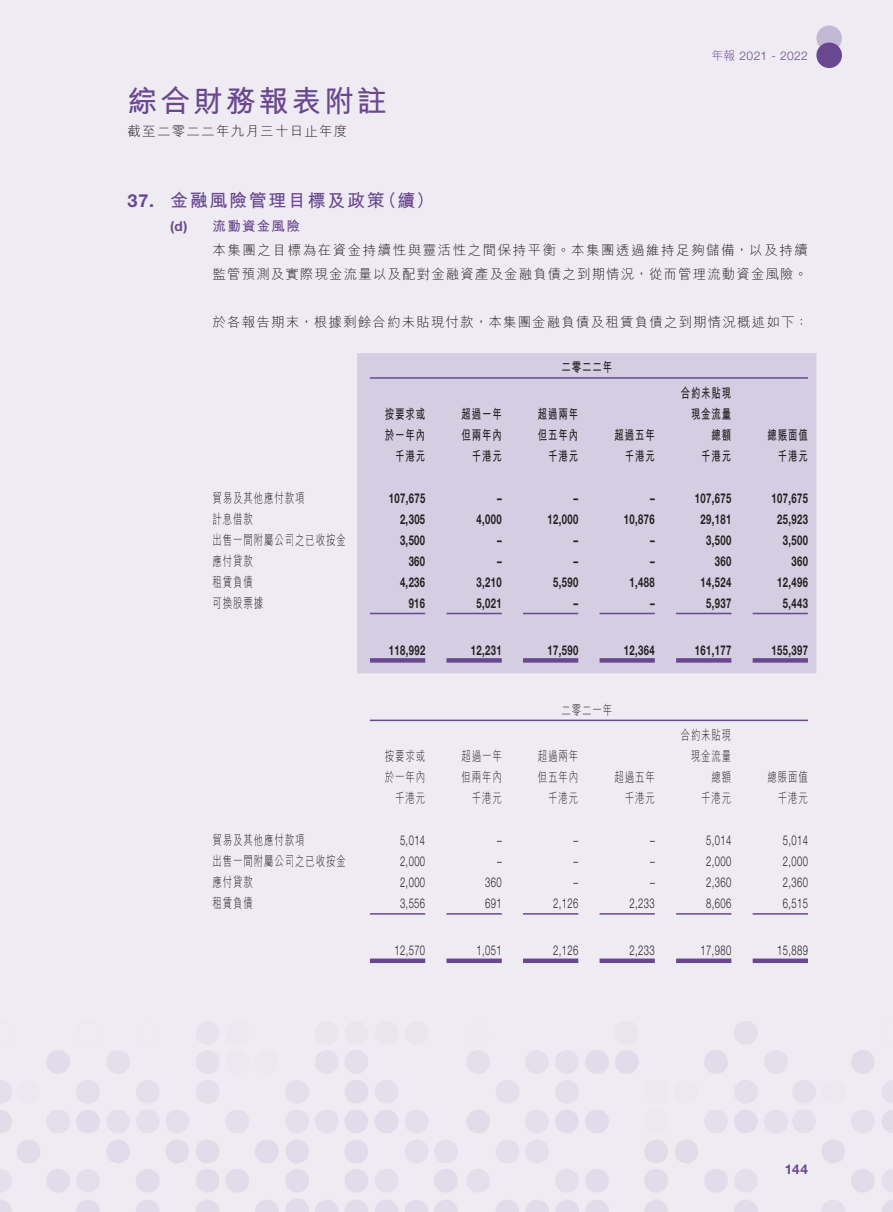
<style>
.page{position:relative;width:893px;height:1212px;background:#fff}
.page>*{position:absolute;margin:0;border:0;box-sizing:border-box;transform-origin:0 0}
.t1{font:700 30px "M Hei HK";letter-spacing:.09em;color:#69488f}
.t2{font:700 18px "M Hei HK";letter-spacing:.09em;color:#69488f}
.t3{font:700 13.5px "Helvetica Neue LT Std";letter-spacing:.04em;color:#231f20;scale:.7 1}
.t4{font:300 13.5px/24px "M Hei HK";letter-spacing:.09em;color:#231f20}
.t5{font:300 13.5px/21px "M Hei HK";letter-spacing:.09em;color:#231f20;scale:.7 1}
.t6{font:300 13.5px "Helvetica Neue LT Std";letter-spacing:.04em;color:#231f20;scale:.7 1}
.t7{font:700 13.5px/21px "M Hei HK";letter-spacing:.09em;color:#231f20;scale:.7 1}
.t8{font:700 13.5px "Helvetica Neue LT Std";color:#69488f}
.t9{font:300 12px "Helvetica Neue LT Std";letter-spacing:.03em;color:#69488f}
.s1{font-family:"M Hei HK"}
.s2{font-family:"Helvetica Neue LT Std"}
.s3{font-family:"Helvetica Neue LT Std";font-weight:700;color:#69488f}
.s4{font-weight:700;color:#69488f}
</style>
<div class="page">
<div style="left:816px;top:26px;width:26px;height:25px;background:#c4b9d5;border-radius:50%"></div>
<div style="left:816px;top:43px;width:26px;height:25px;background:#69488f;border-radius:50%"></div>
<div style="left:357px;top:353px;width:459px;height:320px;background:#d5cde1"></div>
<hr style="left:370px;top:377px;width:438px;height:2px;background:#69488f">
<hr style="left:370px;top:613px;width:55px;height:1px;background:#69488f">
<hr style="left:446px;top:613px;width:56px;height:1px;background:#69488f">
<hr style="left:523px;top:613px;width:55px;height:1px;background:#69488f">
<hr style="left:600px;top:613px;width:55px;height:1px;background:#69488f">
<hr style="left:676px;top:613px;width:55px;height:1px;background:#69488f">
<hr style="left:753px;top:613px;width:55px;height:1px;background:#69488f">
<div style="left:370px;top:658px;width:55px;height:5px;background:#69488f"></div>
<div style="left:446px;top:658px;width:56px;height:5px;background:#69488f"></div>
<div style="left:523px;top:658px;width:55px;height:5px;background:#69488f"></div>
<div style="left:600px;top:658px;width:55px;height:5px;background:#69488f"></div>
<div style="left:676px;top:658px;width:55px;height:5px;background:#69488f"></div>
<div style="left:753px;top:658px;width:55px;height:5px;background:#69488f"></div>
<hr style="left:370px;top:719px;width:438px;height:2px;background:#69488f">
<hr style="left:370px;top:913px;width:55px;height:2px;background:#69488f">
<hr style="left:446px;top:913px;width:56px;height:2px;background:#69488f">
<hr style="left:523px;top:913px;width:55px;height:2px;background:#69488f">
<hr style="left:600px;top:913px;width:55px;height:2px;background:#69488f">
<hr style="left:676px;top:913px;width:55px;height:2px;background:#69488f">
<hr style="left:753px;top:913px;width:55px;height:2px;background:#69488f">
<div style="left:370px;top:958px;width:55px;height:5px;background:#69488f"></div>
<div style="left:446px;top:958px;width:56px;height:5px;background:#69488f"></div>
<div style="left:523px;top:958px;width:55px;height:5px;background:#69488f"></div>
<div style="left:600px;top:958px;width:55px;height:5px;background:#69488f"></div>
<div style="left:676px;top:958px;width:55px;height:5px;background:#69488f"></div>
<div style="left:753px;top:958px;width:55px;height:5px;background:#69488f"></div>
<h1 class="t1" style="left:128px;top:79px;width:261px">綜合財務報表附註</h1>
<p class="t4" style="left:128px;top:119px;width:221px">截至二零二二年九月三十日止年度</p>
<p class="t9" style="left:711px;top:48px;width:98px"><span class="s1">年報</span> 2021 - 2022</p>
<h2 class="t2" style="left:128px;top:188px;width:308px"><span class="s2">37.</span> 金融風險管理目標及政策（續）</h2>
<p class="t4" style="left:213px;top:214px;width:597px;text-indent:-43px"><span class="s3">(d)</span> <span class="s4">流動資金風險<br></span>本集團之目標為在資金持續性與靈活性之間保持平衡。本集團透過維持足夠儲備，以及持續監管預測及實際現金流量以及配對金融資產及金融負債之到期情況，從而管理流動資金風險。</p>
<p class="t4" style="left:213px;top:310px;width:597px">於各報告期末，根據剩餘合約未貼現付款，本集團金融負債及租賃負債之到期情況概述如下：</p>
<p class="t7" style="left:561px;top:356px;width:74px">二零二二年</p>
<p class="t7" style="left:385px;top:402px;width:59px">按要求或於一年內</p>
<p class="t7" style="left:461px;top:402px;width:59px">超過一年但兩年內</p>
<p class="t7" style="left:538px;top:402px;width:59px">超過兩年但五年內</p>
<p class="t7" style="left:681px;top:381px;width:74px;text-align:right">合約未貼現現金流量總額</p>
<p class="t7" style="left:767px;top:423px;width:59px">總賬面值</p>
<p class="t7" style="left:614px;top:423px;width:59px">超過五年</p>
<p class="t7" style="left:395px;top:444px;width:44px">千港元</p>
<p class="t7" style="left:472px;top:444px;width:44px">千港元</p>
<p class="t7" style="left:548px;top:444px;width:44px">千港元</p>
<p class="t7" style="left:625px;top:444px;width:44px">千港元</p>
<p class="t7" style="left:701px;top:444px;width:44px">千港元</p>
<p class="t7" style="left:778px;top:444px;width:44px">千港元</p>
<p class="t5" style="left:213px;top:487px;width:133px">貿易及其他應付款項</p>
<p class="t3" style="left:389px;top:490px;width:54px">107,675</p>
<p class="t3" style="left:497px;top:490px;width:8px">–</p>
<p class="t3" style="left:574px;top:490px;width:8px">–</p>
<p class="t3" style="left:650px;top:490px;width:8px">–</p>
<p class="t3" style="left:695px;top:490px;width:54px">107,675</p>
<p class="t3" style="left:771px;top:490px;width:54px">107,675</p>
<p class="t5" style="left:213px;top:508px;width:59px">計息借款</p>
<p class="t3" style="left:400px;top:511px;width:38px">2,305</p>
<p class="t3" style="left:477px;top:511px;width:38px">4,000</p>
<p class="t3" style="left:547px;top:511px;width:46px">12,000</p>
<p class="t3" style="left:624px;top:511px;width:46px">10,876</p>
<p class="t3" style="left:700px;top:511px;width:46px">29,181</p>
<p class="t3" style="left:777px;top:511px;width:46px">25,923</p>
<p class="t5" style="left:213px;top:529px;width:192px">出售一間附屬公司之已收按金</p>
<p class="t3" style="left:400px;top:532px;width:38px">3,500</p>
<p class="t3" style="left:497px;top:532px;width:8px">–</p>
<p class="t3" style="left:574px;top:532px;width:8px">–</p>
<p class="t3" style="left:650px;top:532px;width:8px">–</p>
<p class="t3" style="left:706px;top:532px;width:38px">3,500</p>
<p class="t3" style="left:783px;top:532px;width:38px">3,500</p>
<p class="t5" style="left:213px;top:550px;width:59px">應付貸款</p>
<p class="t3" style="left:409px;top:553px;width:25px">360</p>
<p class="t3" style="left:497px;top:553px;width:8px">–</p>
<p class="t3" style="left:574px;top:553px;width:8px">–</p>
<p class="t3" style="left:650px;top:553px;width:8px">–</p>
<p class="t3" style="left:715px;top:553px;width:25px">360</p>
<p class="t3" style="left:791px;top:553px;width:25px">360</p>
<p class="t5" style="left:213px;top:571px;width:59px">租賃負債</p>
<p class="t3" style="left:400px;top:574px;width:38px">4,236</p>
<p class="t3" style="left:476px;top:574px;width:38px">3,210</p>
<p class="t3" style="left:553px;top:574px;width:38px">5,590</p>
<p class="t3" style="left:630px;top:574px;width:38px">1,488</p>
<p class="t3" style="left:700px;top:574px;width:46px">14,524</p>
<p class="t3" style="left:777px;top:574px;width:46px">12,496</p>
<p class="t5" style="left:213px;top:592px;width:74px">可換股票據</p>
<p class="t3" style="left:409px;top:595px;width:25px">916</p>
<p class="t3" style="left:476px;top:595px;width:38px">5,021</p>
<p class="t3" style="left:574px;top:595px;width:8px">–</p>
<p class="t3" style="left:650px;top:595px;width:8px">–</p>
<p class="t3" style="left:706px;top:595px;width:38px">5,937</p>
<p class="t3" style="left:783px;top:595px;width:38px">5,443</p>
<p class="t3" style="left:389px;top:641px;width:54px">118,992</p>
<p class="t3" style="left:471px;top:641px;width:46px">12,231</p>
<p class="t3" style="left:547px;top:641px;width:46px">17,590</p>
<p class="t3" style="left:624px;top:641px;width:46px">12,364</p>
<p class="t3" style="left:695px;top:641px;width:54px">161,177</p>
<p class="t3" style="left:771px;top:641px;width:54px">155,397</p>
<p class="t5" style="left:561px;top:699px;width:74px">二零二一年</p>
<p class="t5" style="left:385px;top:746px;width:59px">按要求或於一年內</p>
<p class="t5" style="left:461px;top:746px;width:59px">超過一年但兩年內</p>
<p class="t5" style="left:538px;top:746px;width:59px">超過兩年但五年內</p>
<p class="t5" style="left:614px;top:767px;width:59px">超過五年</p>
<p class="t5" style="left:681px;top:725px;width:74px;text-align:right">合約未貼現現金流量總額</p>
<p class="t5" style="left:767px;top:767px;width:59px">總賬面值</p>
<p class="t5" style="left:395px;top:788px;width:44px">千港元</p>
<p class="t5" style="left:472px;top:788px;width:44px">千港元</p>
<p class="t5" style="left:548px;top:788px;width:44px">千港元</p>
<p class="t5" style="left:625px;top:788px;width:44px">千港元</p>
<p class="t5" style="left:701px;top:788px;width:44px">千港元</p>
<p class="t5" style="left:778px;top:788px;width:44px">千港元</p>
<p class="t5" style="left:213px;top:830px;width:133px">貿易及其他應付款項</p>
<p class="t6" style="left:400px;top:832px;width:38px">5,014</p>
<p class="t6" style="left:497px;top:832px;width:8px">–</p>
<p class="t6" style="left:574px;top:832px;width:8px">–</p>
<p class="t6" style="left:650px;top:832px;width:8px">–</p>
<p class="t6" style="left:706px;top:832px;width:38px">5,014</p>
<p class="t6" style="left:783px;top:832px;width:38px">5,014</p>
<p class="t5" style="left:213px;top:851px;width:192px">出售一間附屬公司之已收按金</p>
<p class="t6" style="left:400px;top:853px;width:38px">2,000</p>
<p class="t6" style="left:497px;top:853px;width:8px">–</p>
<p class="t6" style="left:574px;top:853px;width:8px">–</p>
<p class="t6" style="left:650px;top:853px;width:8px">–</p>
<p class="t6" style="left:706px;top:853px;width:38px">2,000</p>
<p class="t6" style="left:783px;top:853px;width:38px">2,000</p>
<p class="t5" style="left:213px;top:872px;width:59px">應付貸款</p>
<p class="t6" style="left:400px;top:874px;width:38px">2,000</p>
<p class="t6" style="left:485px;top:874px;width:25px">360</p>
<p class="t6" style="left:574px;top:874px;width:8px">–</p>
<p class="t6" style="left:650px;top:874px;width:8px">–</p>
<p class="t6" style="left:706px;top:874px;width:38px">2,360</p>
<p class="t6" style="left:783px;top:874px;width:38px">2,360</p>
<p class="t5" style="left:213px;top:893px;width:59px">租賃負債</p>
<p class="t6" style="left:400px;top:895px;width:38px">3,556</p>
<p class="t6" style="left:485px;top:895px;width:25px">691</p>
<p class="t6" style="left:553px;top:895px;width:38px">2,126</p>
<p class="t6" style="left:630px;top:895px;width:38px">2,233</p>
<p class="t6" style="left:706px;top:895px;width:38px">8,606</p>
<p class="t6" style="left:783px;top:895px;width:38px">6,515</p>
<p class="t6" style="left:394px;top:942px;width:46px">12,570</p>
<p class="t6" style="left:477px;top:942px;width:38px">1,051</p>
<p class="t6" style="left:553px;top:942px;width:38px">2,126</p>
<p class="t6" style="left:630px;top:942px;width:38px">2,233</p>
<p class="t6" style="left:700px;top:942px;width:46px">17,980</p>
<p class="t6" style="left:777px;top:942px;width:46px">15,889</p>
<p class="t8" style="left:785px;top:1161px;width:25px">144</p>
</div>
